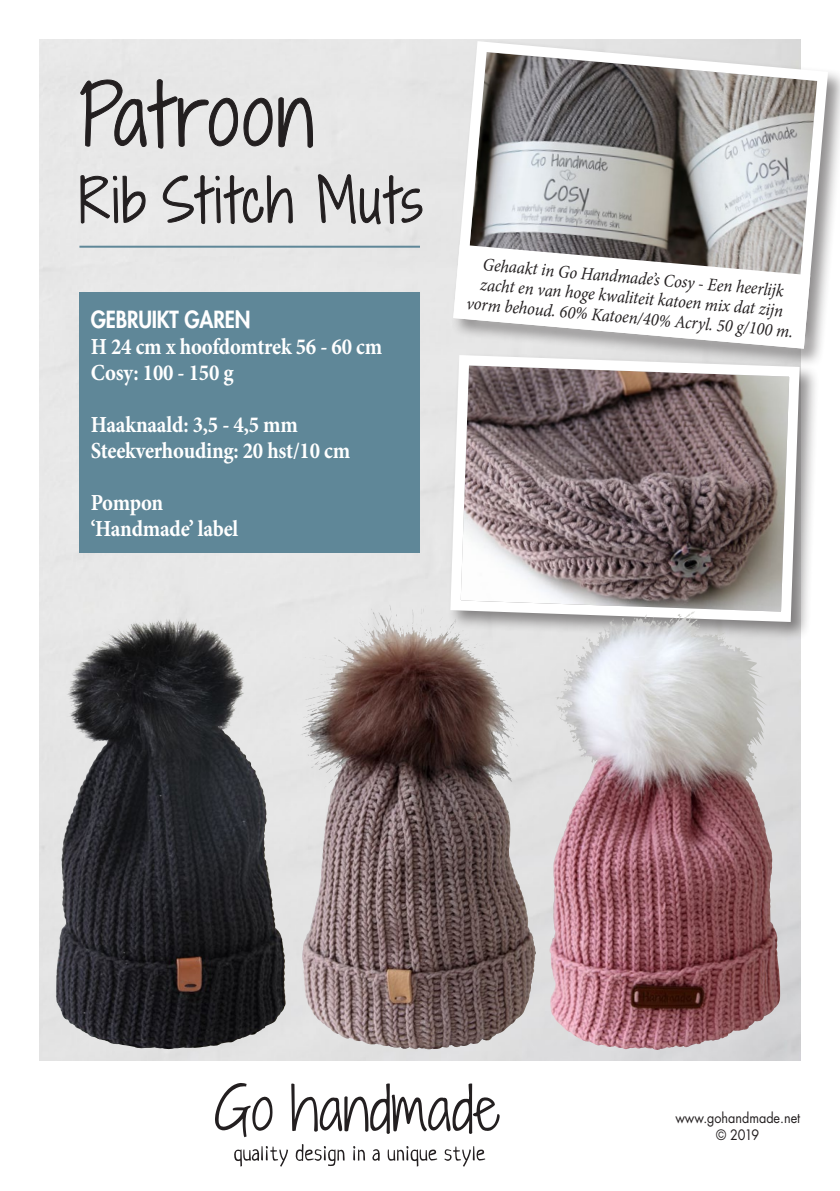
<style>
.page{position:relative;width:840px;height:1191px;background:#fff}
.page>*{position:absolute;margin:0;border:0;box-sizing:border-box;transform-origin:0 0}
.t1{font:300 80px "Shadows Into";letter-spacing:.05em;color:#231f20}
.t2{font:300 56px "Shadows Into";letter-spacing:.05em;color:#231f20;scale:.96 1}
.t3{font:700 23px/26px "Minion Pro";letter-spacing:-.01em;color:#fff;scale:.9 1}
.t4{font:800 23px "Futura Std";letter-spacing:-.01em;color:#fff;scale:.9 1}
.t5{font:italic 18px/20px "Minion Pro";color:#231f20;text-align:center;scale:.92 1}
.t6{font:14px/16px "Futura Std";color:#231f20;text-align:center;scale:.9 1}
</style>
<div class="page">
<img style="left:40px;top:40px;width:759px;height:1020px">
<hr style="left:79px;top:246px;width:341px;height:2px;background:#5f8798">
<div style="left:79px;top:292px;width:341px;height:261px;background:#5f8798"></div>
<img style="left:371px;top:604px;width:66px;height:20px">
<svg style="left:447px;top:39px;width:386px;height:315px;background:#aeadad"></svg>
<div style="left:447px;top:352px;width:371px;height:289px;background:#231f20;opacity:.5"></div>
<svg style="left:445px;top:350px;width:359px;height:277px;background:#988c8d"></svg>
<img style="left:165px;top:618px;width:22px;height:10px">
<svg style="left:682px;top:611px;width:12px;height:7px"></svg>
<svg style="left:80px;top:79px;width:157px;height:69px;background:#d3d3d3"></svg>
<svg style="left:244px;top:98px;width:28px;height:48px"></svg>
<svg style="left:278px;top:97px;width:35px;height:50px;background:#c8c7c7"></svg>
<svg style="left:80px;top:169px;width:65px;height:54px;background:#cbcaca"></svg>
<svg style="left:163px;top:175px;width:129px;height:49px;background:#cbcbcb"></svg>
<svg style="left:318px;top:173px;width:104px;height:51px;background:#cacaca"></svg>
<svg style="left:453px;top:244px;width:356px;height:105px"></svg>
<svg style="left:215px;top:1083px;width:57px;height:54px"></svg>
<svg style="left:291px;top:1083px;width:208px;height:51px"></svg>
<svg style="left:234px;top:1146px;width:54px;height:20px"></svg>
<svg style="left:295px;top:1144px;width:50px;height:22px"></svg>
<svg style="left:353px;top:1146px;width:27px;height:15px"></svg>
<svg style="left:387px;top:1146px;width:50px;height:20px"></svg>
<svg style="left:444px;top:1146px;width:41px;height:20px"></svg>
<h1 class="t1" style="left:79px;top:57px;width:236px">Patroon</h1>
<h2 class="t2" style="left:79px;top:160px;width:359px">Rib Stitch Muts</h2>
<p class="t4" style="left:91px;top:305px;width:179px">GEBRUIKT GAREN</p>
<p class="t3" style="left:91px;top:333px;width:325px">H 24 cm x hoofdomtrek 56 - 60 cm<br>Cosy: 100 - 150 g</p>
<p class="t3" style="left:91px;top:411px;width:289px">Haaknaald: 3,5 - 4,5 mm<br>Steekverhouding: 20 hst/10 cm</p>
<p class="t3" style="left:91px;top:489px;width:165px">Pompon ‘Handmade’ label</p>
<p class="t5" style="left:471px;top:253px;width:357px;rotate:5deg">Gehaakt in Go Handmade’s Cosy - Een heerlijk zacht en van hoge kwaliteit katoen mix dat zijn vorm behoud. 60% Katoen/40% Acryl. 50 g/100 m.</p>
<p class="t6" style="left:675px;top:1110px;width:140px">www.gohandmade.net © 2019</p>
</div>
